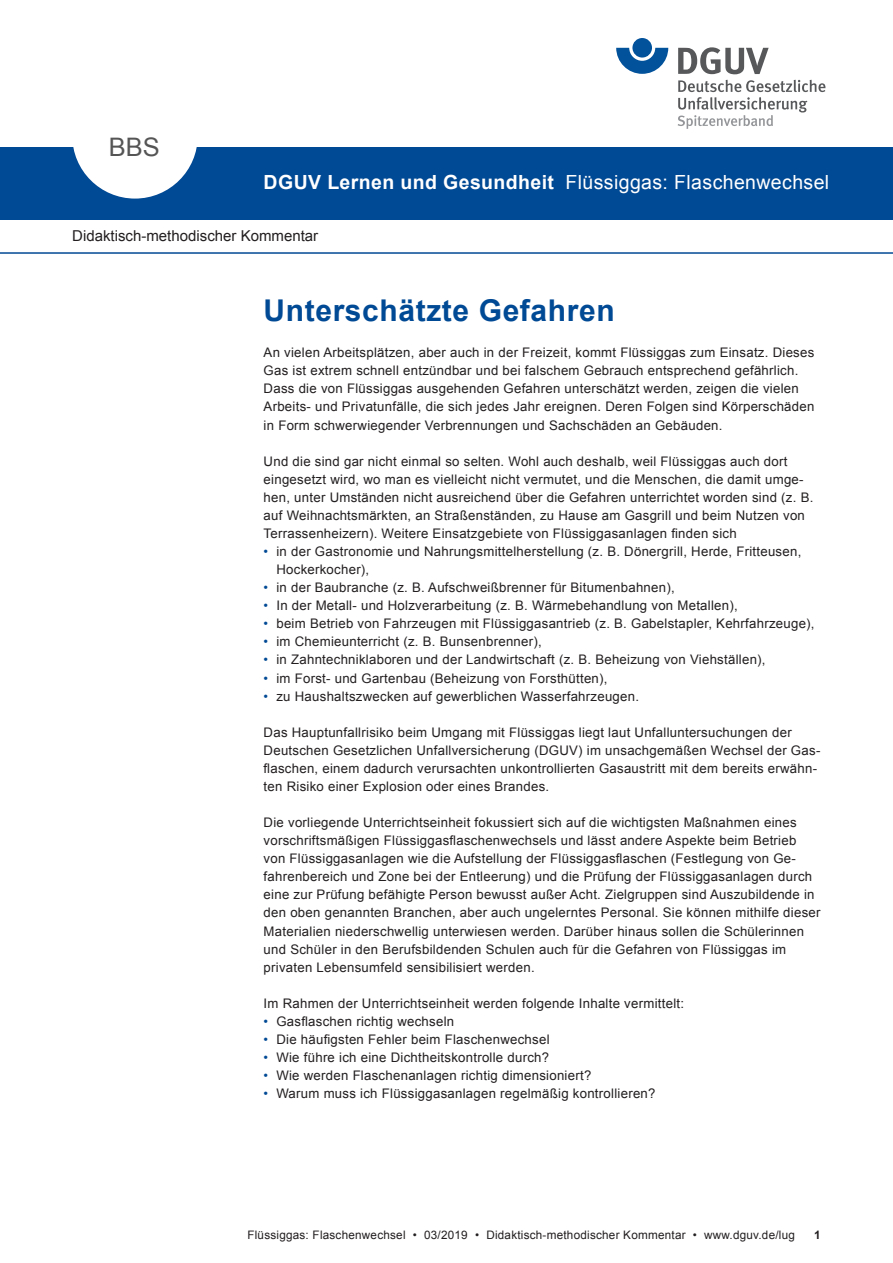
<style>
.page{position:relative;width:893px;height:1263px;background:#fff}
.page>*{position:absolute;margin:0;border:0;box-sizing:border-box;transform-origin:0 0}
.Ueberschrift{font:700 30px "Arial";letter-spacing:.02em;color:#004994}
.head{font:25.5px "Arial";color:#555}
.name{font:19.5px "Arial";letter-spacing:.02em;color:#fff}
.t1{font:700 19.5px "Arial";letter-spacing:.02em;color:#fff}
.Kopfzeile_Art{font:15px "Arial";color:#231f20}
.Fliesstext{font:13.2px/18px "Arial";letter-spacing:.02em;color:#231f20}
.Fliesstext_Aufzaehlu{font:13.2px/18px "Arial";letter-spacing:.02em;color:#231f20}
.t2{font:11.7px "Arial";letter-spacing:.02em;color:#231f20}
.t3{font:700 11.7px "Arial";color:#231f20}
.s1{color:#004994}
</style>
<div class="page">
<div style="left:0;top:147px;width:893px;height:73px;background:#004994"></div>
<svg style="left:73px;top:147px;width:124px;height:52px"></svg>
<svg style="left:616px;top:48px;width:52px;height:26px"></svg>
<div style="left:632px;top:38px;width:20px;height:20px;background:#01519b;border-radius:50%"></div>
<svg style="left:678px;top:47px;width:91px;height:27px"></svg>
<svg style="left:678px;top:80px;width:147px;height:49px"></svg>
<hr style="left:0;top:252px;width:893px;height:2px;background:#004994">
<p class="head" style="left:109px;top:131px;width:53px">BBS</p>
<p class="t1" style="left:264px;top:169px;width:292px">DGUV Lernen und Gesundheit</p>
<p class="name" style="left:566px;top:170px;width:265px">Flüssiggas: Flaschenwechsel</p>
<p class="Kopfzeile_Art" style="left:72px;top:225px;width:247px">Didaktisch-methodischer Kommentar</p>
<p class="Ueberschrift" style="left:264px;top:290px;width:353px">Unterschätzte Gefahren</p>
<p class="Fliesstext" style="left:264px;top:344px;width:552px">An vielen Arbeitsplätzen, aber auch in der Freizeit, kommt Flüssiggas zum Einsatz. Dieses Gas ist extrem schnell entzündbar und bei falschem Gebrauch entsprechend gefährlich.<br>Dass die von Flüssiggas ausgehenden Gefahren unterschätzt werden, zeigen die vielen Arbeits- und Privatunfälle, die sich jedes Jahr ereignen. Deren Folgen sind Körperschäden in Form schwerwiegender Verbrennungen und Sachschäden an Gebäuden.</p>
<p class="Fliesstext" style="left:264px;top:452px;width:551px">Und die sind gar nicht einmal so selten. Wohl auch deshalb, weil Flüssiggas auch dort eingesetzt wird, wo man es vielleicht nicht vermutet, und die Menschen, die damit umge&shy;hen, unter Umständen nicht ausreichend über die Gefahren unterrichtet worden sind (z. B. auf Weihnachtsmärkten, an Straßenständen, zu Hause am Gasgrill und beim Nutzen von Terrassenheizern). Weitere Einsatzgebiete von Flüssiggasanlagen finden sich</p>
<p class="Fliesstext_Aufzaehlu" style="left:276px;top:542px;width:526px;text-indent:-13px"><span class="s1">•</span> in der Gastronomie und Nahrungsmittelherstellung (z. B. Dönergrill, Herde, Fritteusen,<br>Hockerkocher),</p>
<p class="Fliesstext_Aufzaehlu" style="left:264px;top:579px;width:413px"><span class="s1">•</span> in der Baubranche (z. B. Aufschweißbrenner für Bitumenbahnen),</p>
<p class="Fliesstext_Aufzaehlu" style="left:264px;top:597px;width:476px"><span class="s1">•</span> In der Metall- und Holzverarbeitung (z. B. Wärmebehandlung von Metallen),</p>
<p class="Fliesstext_Aufzaehlu" style="left:264px;top:615px;width:552px"><span class="s1">•</span> beim Betrieb von Fahrzeugen mit Flüssiggasantrieb (z. B. Gabelstapler, Kehrfahrzeuge),</p>
<p class="Fliesstext_Aufzaehlu" style="left:264px;top:633px;width:280px"><span class="s1">•</span> im Chemieunterricht (z. B. Bunsenbrenner),</p>
<p class="Fliesstext_Aufzaehlu" style="left:264px;top:651px;width:503px"><span class="s1">•</span> in Zahntechniklaboren und der Landwirtschaft (z. B. Beheizung von Viehställen),</p>
<p class="Fliesstext_Aufzaehlu" style="left:264px;top:669px;width:345px"><span class="s1">•</span> im Forst- und Gartenbau (Beheizung von Forsthütten),</p>
<p class="Fliesstext_Aufzaehlu" style="left:264px;top:687px;width:377px"><span class="s1">•</span> zu Haushaltszwecken auf gewerblichen Wasserfahrzeugen.</p>
<p class="Fliesstext" style="left:264px;top:723px;width:558px">Das Hauptunfallrisiko beim Umgang mit Flüssiggas liegt laut Unfalluntersuchungen der Deutschen Gesetzlichen Unfallversicherung (DGUV) im unsachgemäßen Wechsel der Gas&shy;flaschen, einem dadurch verursachten unkontrollierten Gasaustritt mit dem bereits erwähn&shy;ten Risiko einer Explosion oder eines Brandes.</p>
<p class="Fliesstext" style="left:264px;top:814px;width:558px">Die vorliegende Unterrichtseinheit fokussiert sich auf die wichtigsten Maßnahmen eines vorschriftsmäßigen Flüssiggasflaschenwechsels und lässt andere Aspekte beim Betrieb von Flüssiggasanlagen wie die Aufstellung der Flüssiggasflaschen (Festlegung von Ge&shy;fahrenbereich und Zone bei der Entleerung) und die Prüfung der Flüssiggasanlagen durch eine zur Prüfung befähigte Person bewusst außer Acht. Zielgruppen sind Auszubildende in den oben genannten Branchen, aber auch ungelerntes Personal. Sie können mithilfe dieser Materialien niederschwellig unterwiesen werden. Darüber hinaus sollen die Schülerinnen und Schüler in den Berufsbildenden Schulen auch für die Gefahren von Flüssiggas im privaten Lebensumfeld sensibilisiert werden.</p>
<p class="Fliesstext" style="left:264px;top:994px;width:422px">Im Rahmen der Unterrichtseinheit werden folgende Inhalte vermittelt:</p>
<p class="Fliesstext_Aufzaehlu" style="left:264px;top:1012px;width:192px"><span class="s1">•</span> Gasflaschen richtig wechseln</p>
<p class="Fliesstext_Aufzaehlu" style="left:264px;top:1030px;width:287px"><span class="s1">•</span> Die häufigsten Fehler beim Flaschenwechsel</p>
<p class="Fliesstext_Aufzaehlu" style="left:264px;top:1048px;width:287px"><span class="s1">•</span> Wie führe ich eine Dichtheitskontrolle durch?</p>
<p class="Fliesstext_Aufzaehlu" style="left:264px;top:1067px;width:329px"><span class="s1">•</span> Wie werden Flaschenanlagen richtig dimensioniert?</p>
<p class="Fliesstext_Aufzaehlu" style="left:264px;top:1085px;width:393px"><span class="s1">•</span> Warum muss ich Flüssiggasanlagen regelmäßig kontrollieren?</p>
<p class="t2" style="left:247px;top:1228px;width:549px">Flüssiggas: Flaschenwechsel • 03/2019 • Didaktisch-methodischer Kommentar • www.dguv.de/lug</p>
<p class="t3" style="left:814px;top:1227px;width:8px">1</p>
</div>
